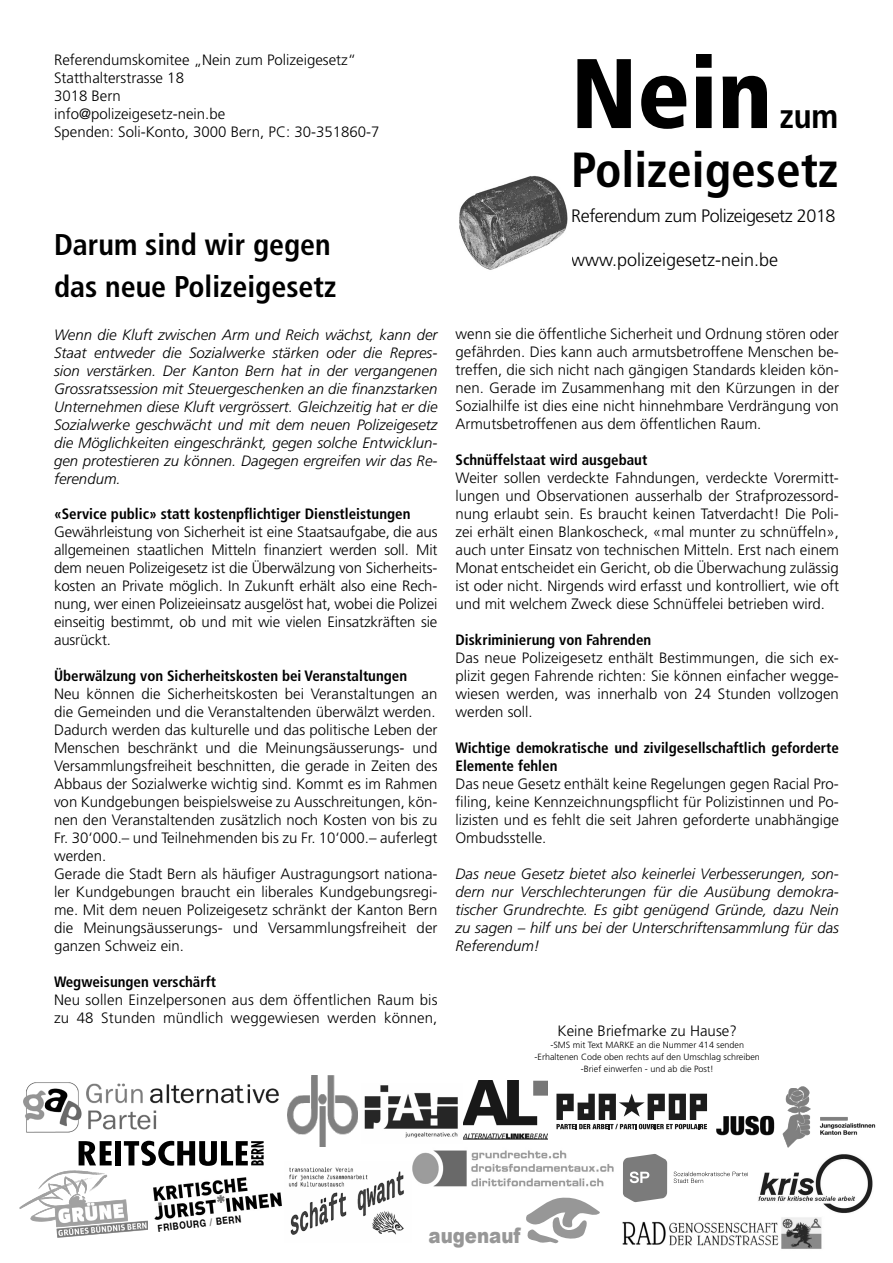
<style>
.page{position:relative;width:893px;height:1263px;background:#fff}
.page>*{position:absolute;margin:0;border:0;box-sizing:border-box;transform-origin:0 0}
.t1{font:900 condensed 98.7px "Frutiger LT Std";color:#000}
.t2{font:700 condensed 49.35px "Frutiger LT Std";color:#000}
.t3{font:700 condensed 34.5px "Frutiger LT Std";color:#000}
.t4{font:700 condensed 30px "Frutiger LT Std";color:#000}
.t5{font:900 21.15px "Arial";color:#979797;scale:.86 1}
.t6{font:300 18px "Frutiger LT Std";letter-spacing:-.025em;color:#000}
.t7{font:300 18px "Frutiger LT Std";color:#000}
.t8{font:300 15px/18px "Frutiger LT Std";color:#000;text-align:justify}
.t9{font:italic 300 15px/18px "Frutiger LT Std";color:#000;text-align:justify}
.t10{font:700 condensed 15px/18px "Frutiger LT Std";color:#000}
.t11{font:700 10.05px "Helvetica Neue";color:#000;scale:.84 1}
.t12{font:300 9px "Frutiger LT Std";color:#000}
.s1{color:#767676}
</style>
<div class="page">
<img style="left:459px;top:175px;width:109px;height:95px">
<img style="left:463px;top:1080px;width:84px;height:60px">
<svg style="left:674px;top:1172px;width:74px;height:11px"></svg>
<svg style="left:623px;top:1154px;width:44px;height:48px;background:#8f8f8f"></svg>
<img style="left:23px;top:1082px;width:256px;height:51px">
<svg style="left:556px;top:1093px;width:151px;height:36px"></svg>
<svg style="left:526px;top:1197px;width:74px;height:47px"></svg>
<svg style="left:79px;top:1141px;width:33px;height:24px"></svg>
<div style="left:115px;top:1141px;width:6px;height:24px;background:#000"></div>
<svg style="left:124px;top:1141px;width:140px;height:25px"></svg>
<img style="left:287px;top:1076px;width:71px;height:71px">
<img style="left:20px;top:1171px;width:262px;height:67px">
<img style="left:716px;top:1086px;width:160px;height:62px">
<img style="left:412px;top:1150px;width:202px;height:37px">
<img style="left:758px;top:1154px;width:115px;height:59px">
<img style="left:364px;top:1085px;width:94px;height:53px">
<img style="left:622px;top:1217px;width:200px;height:32px">
<img style="left:288px;top:1167px;width:116px;height:68px">
<p class="t8" style="left:54px;top:51px;width:304px">Referendumskomitee „Nein zum Polizeigesetz“</p>
<p class="t8" style="left:54px;top:69px;width:131px">Statthalterstrasse 18</p>
<p class="t8" style="left:54px;top:87px;width:68px">3018 Bern</p>
<p class="t8" style="left:54px;top:105px;width:173px">info@polizeigesetz-nein.be</p>
<p class="t8" style="left:54px;top:123px;width:327px">Spenden: Soli-Konto, 3000 Bern, PC: 30-351860-7</p>
<p class="t4" style="left:54px;top:226px;width:278px">Darum sind wir gegen</p>
<p class="t4" style="left:54px;top:269px;width:284px">das neue Polizeigesetz</p>
<p class="t9" style="left:54px;top:326px;width:385px">Wenn die Kluft zwischen Arm und Reich wächst, kann der Staat entweder die Sozialwerke stärken oder die Repres&shy;sion verstärken. Der Kanton Bern hat in der vergangenen Grossratssession mit Steuergeschenken an die finanzstarken Unternehmen diese Kluft vergrössert. Gleichzeitig hat er die Sozialwerke geschwächt und mit dem neuen Polizeigesetz die Möglichkeiten eingeschränkt, gegen solche Entwicklun&shy;gen protestieren zu können. Dagegen ergreifen wir das Re&shy;ferendum.</p>
<p class="t10" style="left:54px;top:504px;width:358px">«Service public» statt kostenpflichtiger Dienstleistungen</p>
<p class="t8" style="left:54px;top:523px;width:385px">Gewährleistung von Sicherheit ist eine Staatsaufgabe, die aus allgemeinen staatlichen Mitteln finanziert werden soll. Mit dem neuen Polizeigesetz ist die Überwälzung von Sicherheits&shy;kosten an Private möglich. In Zukunft erhält also eine Rech&shy;nung, wer einen Polizeieinsatz ausgelöst hat, wobei die Polizei einseitig bestimmt, ob und mit wie vielen Einsatzkräften sie ausrückt.</p>
<p class="t10" style="left:54px;top:666px;width:355px">Überwälzung von Sicherheitskosten bei Veranstaltungen</p>
<p class="t8" style="left:54px;top:685px;width:385px;text-align:left">Neu können die Sicherheitskosten bei Veranstaltungen an die Gemeinden und die Veranstaltenden überwälzt werden.<br>Dadurch werden das kulturelle und das politische Leben der Menschen beschränkt und die Meinungsäusserungs- und Versammlungsfreiheit beschnitten, die gerade in Zeiten des Abbaus der Sozialwerke wichtig sind. Kommt es im Rahmen von Kundgebungen beispielsweise zu Ausschreitungen, kön&shy;nen den Veranstaltenden zusätzlich noch Kosten von bis zu Fr. 30‘000.– und Teilnehmenden bis zu Fr. 10‘000.– auferlegt werden.</p>
<p class="t8" style="left:54px;top:865px;width:385px">Gerade die Stadt Bern als häufiger Austragungsort nationa&shy;ler Kundgebungen braucht ein liberales Kundgebungsregi&shy;me. Mit dem neuen Polizeigesetz schränkt der Kanton Bern die Meinungsäusserungs- und Versammlungsfreiheit der ganzen Schweiz ein.</p>
<p class="t10" style="left:54px;top:972px;width:163px">Wegweisungen verschärft</p>
<p class="t8" style="left:54px;top:991px;width:385px">Neu sollen Einzelpersonen aus dem öffentlichen Raum bis zu 48 Stunden mündlich weggewiesen werden können,</p>
<p class="t1" style="left:571px;top:34px;width:203px">Nein</p>
<p class="t3" style="left:780px;top:96px;width:60px">zum</p>
<p class="t2" style="left:571px;top:141px;width:268px">Polizeigesetz</p>
<p class="t6" style="left:571px;top:205px;width:266px">Referendum zum Polizeigesetz 2018</p>
<p class="t7" style="left:571px;top:249px;width:209px">www.polizeigesetz-nein.be</p>
<p class="t8" style="left:455px;top:325px;width:385px">wenn sie die öffentliche Sicherheit und Ordnung stören oder gefährden. Dies kann auch armutsbetroffene Menschen be&shy;treffen, die sich nicht nach gängigen Standards kleiden kön&shy;nen. Gerade im Zusammenhang mit den Kürzungen in der Sozialhilfe ist dies eine nicht hinnehmbare Verdrängung von Armutsbetroffenen aus dem öffentlichen Raum.</p>
<p class="t10" style="left:455px;top:450px;width:193px">Schnüffelstaat wird ausgebaut</p>
<p class="t8" style="left:455px;top:469px;width:385px">Weiter sollen verdeckte Fahndungen, verdeckte Vorermitt&shy;lungen und Observationen ausserhalb der Strafprozessord&shy;nung erlaubt sein. Es braucht keinen Tatverdacht! Die Poli&shy;zei erhält einen Blankoscheck, «mal munter zu schnüffeln», auch unter Einsatz von technischen Mitteln. Erst nach einem Monat entscheidet ein Gericht, ob die Überwachung zulässig ist oder nicht. Nirgends wird erfasst und kontrolliert, wie oft und mit welchem Zweck diese Schnüffelei betrieben wird.</p>
<p class="t10" style="left:455px;top:630px;width:197px">Diskriminierung von Fahrenden</p>
<p class="t8" style="left:455px;top:649px;width:385px">Das neue Polizeigesetz enthält Bestimmungen, die sich ex&shy;plizit gegen Fahrende richten: Sie können einfacher wegge&shy;wiesen werden, was innerhalb von 24 Stunden vollzogen werden soll.</p>
<p class="t10" style="left:455px;top:738px;width:385px">Wichtige demokratische und zivilgesellschaftlich geforderte<br>Elemente fehlen</p>
<p class="t8" style="left:455px;top:775px;width:385px">Das neue Gesetz enthält keine Regelungen gegen Racial Pro&shy;filing, keine Kennzeichnungspflicht für Polizistinnen und Po&shy;lizisten und es fehlt die seit Jahren geforderte unabhängige Ombudsstelle.</p>
<p class="t9" style="left:455px;top:865px;width:385px">Das neue Gesetz bietet also keinerlei Verbesserungen, son&shy;dern nur Verschlechterungen für die Ausübung demokra&shy;tischer Grundrechte. Es gibt genügend Gründe, dazu Nein zu sagen – hilf uns bei der Unterschriftensammlung für das Referendum!</p>
<p class="t8" style="left:558px;top:1022px;width:181px">Keine Briefmarke zu Hause?</p>
<p class="t12" style="left:550px;top:1040px;width:195px">-SMS mit Text MARKE an die Nummer 414 senden</p>
<p class="t12" style="left:535px;top:1052px;width:227px">-Erhaltenen Code oben rechts auf den Umschlag schreiben</p>
<p class="t12" style="left:581px;top:1064px;width:134px">-Brief einwerfen - und ab die Post!</p>
<p class="t11" style="left:157px;top:1220px;width:102px;rotate:-6deg">FRIBOURG <span class="s1">/</span> BERN</p>
<p class="t5" style="left:428px;top:1220px;width:109px">augenauf</p>
</div>
